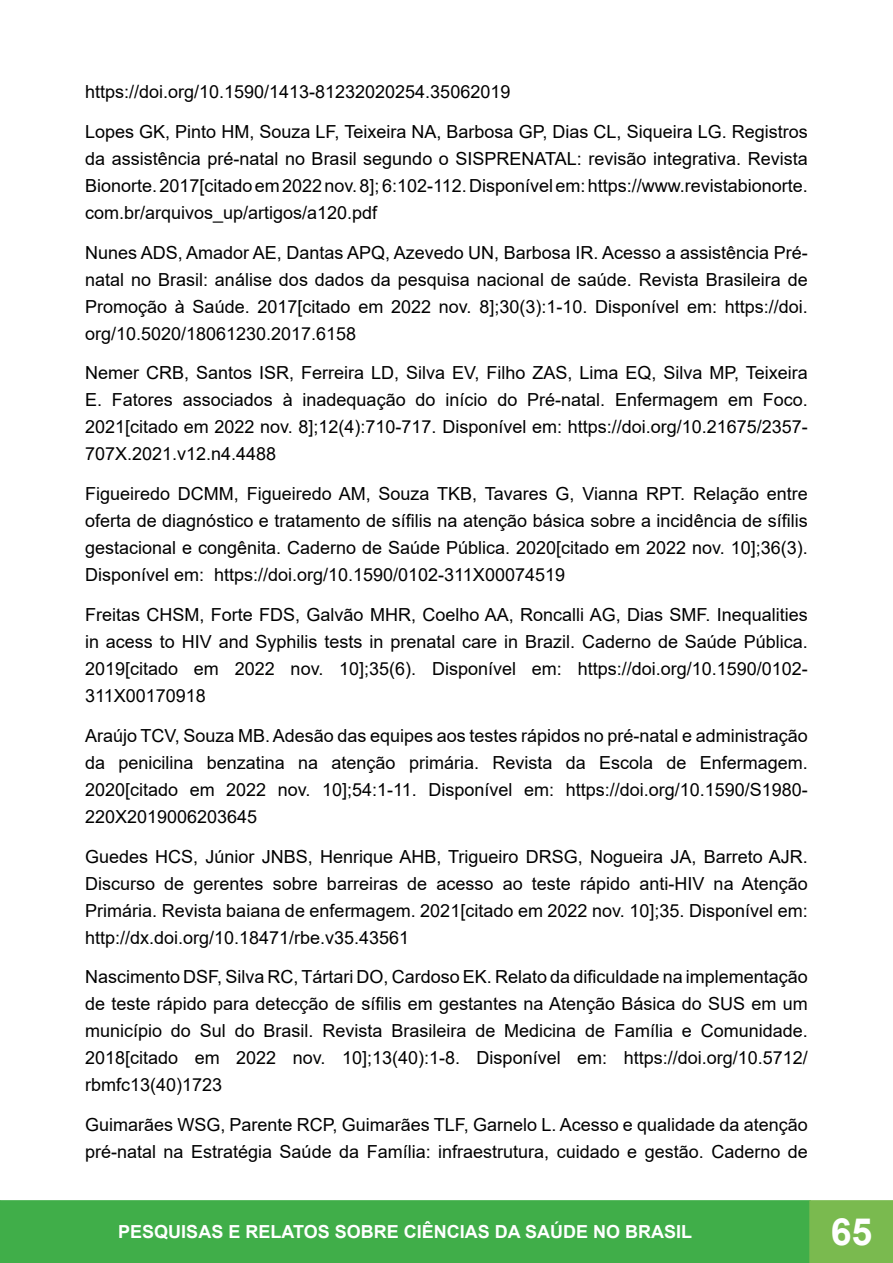
<style>
.page{position:relative;width:893px;height:1263px;background:#fff}
.page>*{position:absolute;margin:0;border:0;box-sizing:border-box;transform-origin:0 0}
.t1{font:700 37.5px "Arial";color:#fff}
.Normal__Web{font:18px/27px "Arial";color:#000;text-align:justify}
.t2{font:700 18px "Arial";color:#fff}
</style>
<div class="page">
<div style="left:0;top:1201px;width:810px;height:61px;background:#40ae49"></div>
<div style="left:0;top:1200px;width:811px;height:63px;border:2px solid #40ae49"></div>
<div style="left:810px;top:1201px;width:83px;height:61px;background:#7aba4f"></div>
<div style="left:809px;top:1200px;width:84px;height:63px;border:2px solid #7aba4f"></div>
<p class="Normal__Web" style="left:85px;top:78px;width:427px">https://doi.org/10.1590/1413-81232020254.35062019</p>
<p class="Normal__Web" style="left:85px;top:118px;width:724px">Lopes GK, Pinto HM, Souza LF, Teixeira NA, Barbosa GP, Dias CL, Siqueira LG. Registros da assistência pré-natal no Brasil segundo o SISPRENATAL: revisão integrativa. Revista Bionorte. 2017[citado em 2022 nov. 8]; 6:102-112. Disponível em: https://www.revistabionorte. com.br/arquivos_up/artigos/a120.pdf</p>
<p class="Normal__Web" style="left:85px;top:239px;width:724px">Nunes ADS, Amador AE, Dantas APQ, Azevedo UN, Barbosa IR. Acesso a assistência Pré&shy;natal no Brasil: análise dos dados da pesquisa nacional de saúde. Revista Brasileira de Promoção à Saúde. 2017[citado em 2022 nov. 8];30(3):1-10. Disponível em: https://doi. org/10.5020/18061230.2017.6158</p>
<p class="Normal__Web" style="left:85px;top:359px;width:724px">Nemer CRB, Santos ISR, Ferreira LD, Silva EV, Filho ZAS, Lima EQ, Silva MP, Teixeira E. Fatores associados à inadequação do início do Pré-natal. Enfermagem em Foco.<br>2021[citado em 2022 nov. 8];12(4):710-717. Disponível em: https://doi.org/10.21675/2357- 707X.2021.v12.n4.4488</p>
<p class="Normal__Web" style="left:85px;top:480px;width:724px">Figueiredo DCMM, Figueiredo AM, Souza TKB, Tavares G, Vianna RPT. Relação entre oferta de diagnóstico e tratamento de sífilis na atenção básica sobre a incidência de sífilis gestacional e congênita. Caderno de Saúde Pública. 2020[citado em 2022 nov. 10];36(3).<br>Disponível em: https://doi.org/10.1590/0102-311X00074519</p>
<p class="Normal__Web" style="left:85px;top:601px;width:724px">Freitas CHSM, Forte FDS, Galvão MHR, Coelho AA, Roncalli AG, Dias SMF. Inequalities in acess to HIV and Syphilis tests in prenatal care in Brazil. Caderno de Saúde Pública.<br>2019[citado em 2022 nov. 10];35(6). Disponível em: https://doi.org/10.1590/0102- 311X00170918</p>
<p class="Normal__Web" style="left:85px;top:722px;width:724px">Araújo TCV, Souza MB. Adesão das equipes aos testes rápidos no pré-natal e administração da penicilina benzatina na atenção primária. Revista da Escola de Enfermagem.<br>2020[citado em 2022 nov. 10];54:1-11. Disponível em: https://doi.org/10.1590/S1980- 220X2019006203645</p>
<p class="Normal__Web" style="left:85px;top:843px;width:724px">Guedes HCS, Júnior JNBS, Henrique AHB, Trigueiro DRSG, Nogueira JA, Barreto AJR.<br>Discurso de gerentes sobre barreiras de acesso ao teste rápido anti-HIV na Atenção Primária. Revista baiana de enfermagem. 2021[citado em 2022 nov. 10];35. Disponível em: http://dx.doi.org/10.18471/rbe.v35.43561</p>
<p class="Normal__Web" style="left:85px;top:963px;width:724px">Nascimento DSF, Silva RC, Tártari DO, Cardoso EK. Relato da dificuldade na implementação de teste rápido para detecção de sífilis em gestantes na Atenção Básica do SUS em um município do Sul do Brasil. Revista Brasileira de Medicina de Família e Comunidade.<br>2018[citado em 2022 nov. 10];13(40):1-8. Disponível em: https://doi.org/10.5712/ rbmfc13(40)1723</p>
<p class="Normal__Web" style="left:85px;top:1111px;width:724px">Guimarães WSG, Parente RCP, Guimarães TLF, Garnelo L. Acesso e qualidade da atenção pré-natal na Estratégia Saúde da Família: infraestrutura, cuidado e gestão. Caderno de</p>
<p class="t2" style="left:118px;top:1219px;width:575px">PESQUISAS E RELATOS SOBRE CIÊNCIAS DA SAÚDE NO BRASIL</p>
<h1 class="t1" style="left:831px;top:1206px;width:43px">65</h1>
</div>
